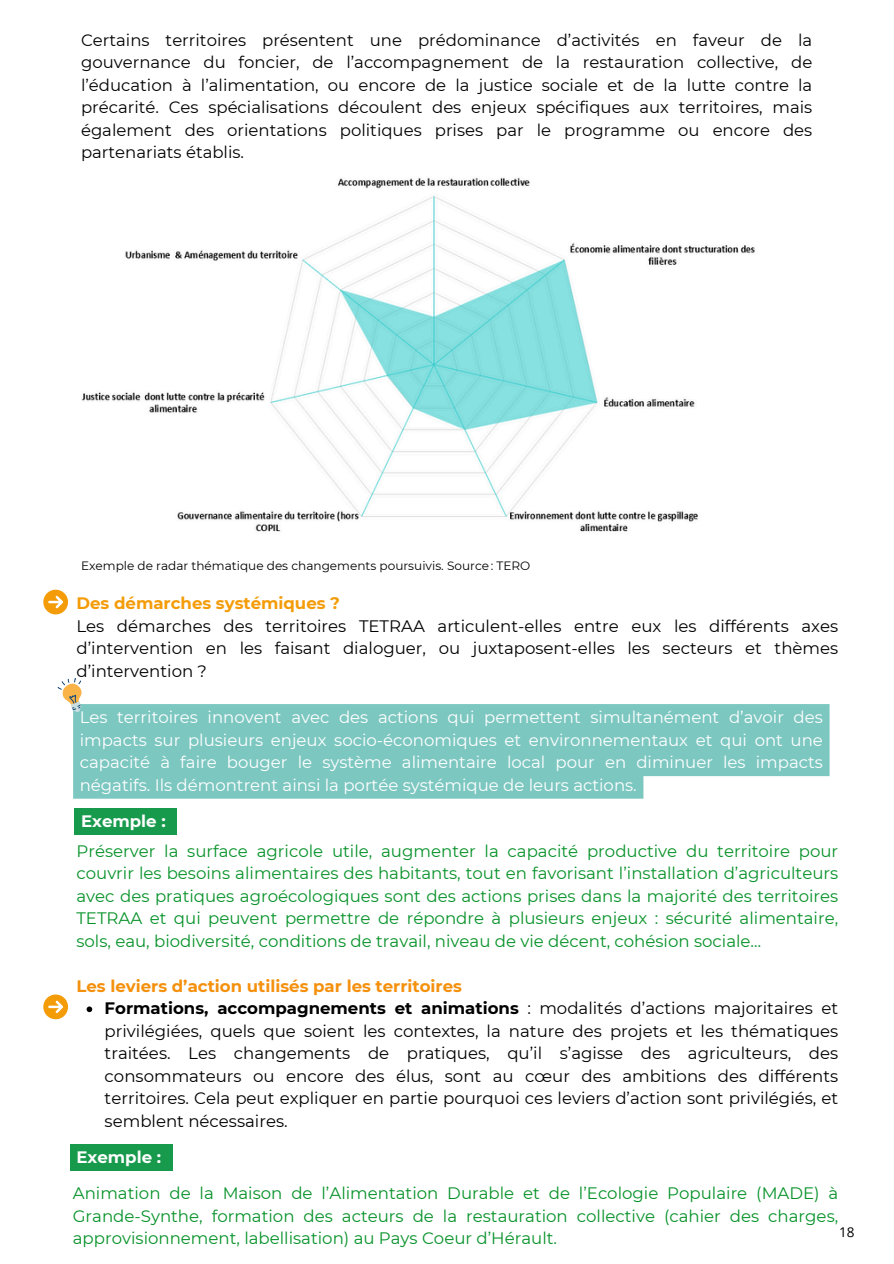
<style>
.page{position:relative;width:894px;height:1264px;background:#fff}
.page>*{position:absolute;margin:0;border:0;box-sizing:border-box;transform-origin:0 0}
.t1{font:16.5px/22.5px "Montserrat";color:#000;text-align:justify}
.t2{font:16.5px/22.5px "Montserrat";color:#079229;text-align:justify}
.t3{font:16.5px/22.5px "Montserrat";color:#fff;text-align:justify}
.t4{font:700 16.5px "Montserrat";color:#f4900c}
.t5{font:700 16.5px "Montserrat";color:#fdfefd}
.t6{font:13.5px "Open Sans";color:#000}
.t7{font:12px "Montserrat";color:#000}
.s1{font-weight:700;color:#f49c08}
.s2{font-weight:700}
</style>
<div class="page">
<svg style="left:87px;top:1006px;width:5px;height:6px"></svg>
<div style="left:73px;top:704px;width:756px;height:94px;background:#7dc7c1"></div>
<svg style="left:57px;top:678px;width:30px;height:36px"></svg>
<svg style="left:43px;top:589px;width:25px;height:25px"></svg>
<svg style="left:43px;top:994px;width:25px;height:25px"></svg>
<img style="left:81px;top:177px;width:674px;height:355px">
<div style="left:74px;top:808px;width:103px;height:26px;background:#189a4d"></div>
<div style="left:70px;top:1144px;width:102px;height:26px;background:#189a4d"></div>
<h2 class="t1" style="left:81px;top:28px;width:732px">Certains territoires présentent une prédominance d’activités en faveur de la gouvernance du foncier, de l’accompagnement de la restauration collective, de l’éducation à l’alimentation, ou encore de la justice sociale et de la lutte contre la précarité. Ces spécialisations découlent des enjeux spécifiques aux territoires, mais également des orientations politiques prises par le programme ou encore des partenariats établis.</h2>
<h1 class="t7" style="left:81px;top:558px;width:450px">Exemple de radar thématique des changements poursuivis. Source: TERO</h1>
<h2 class="t1" style="left:76px;top:592px;width:763px;text-align:left"><span class="s1">Des démarches systémiques ?<br></span>Les démarches des territoires TETRAA articulent-elles entre eux les différents axes d’intervention en les faisant dialoguer, ou juxtaposent-elles les secteurs et thèmes d’intervention ?</h2>
<p class="t3" style="left:80px;top:706px;width:744px">Les territoires innovent avec des actions qui permettent simultanément d’avoir des impacts sur plusieurs enjeux socio-économiques et environnementaux et qui ont une capacité à faire bouger le système alimentaire local pour en diminuer les impacts négatifs. Ils démontrent ainsi la portée systémique de leurs actions.</p>
<p class="t5" style="left:81px;top:811px;width:86px">Exemple :</p>
<p class="t2" style="left:76px;top:839px;width:763px">Préserver la surface agricole utile, augmenter la capacité productive du territoire pour couvrir les besoins alimentaires des habitants, tout en favorisant l’installation d’agriculteurs avec des pratiques agroécologiques sont des actions prises dans la majorité des territoires TETRAA et qui peuvent permettre de répondre à plusieurs enjeux : sécurité alimentaire, sols, eau, biodiversité, conditions de travail, niveau de vie décent, cohésion sociale…</p>
<p class="t4" style="left:76px;top:975px;width:387px">Les leviers d’action utilisés par les territoires</p>
<p class="t1" style="left:105px;top:997px;width:735px"><span class="s2">Formations, accompagnements et animations</span> : modalités d’actions majoritaires et privilégiées, quels que soient les contextes, la nature des projets et les thématiques traitées. Les changements de pratiques, qu’il s’agisse des agriculteurs, des consommateurs ou encore des élus, sont au cœur des ambitions des différents territoires. Cela peut expliquer en partie pourquoi ces leviers d’action sont privilégiés, et semblent nécessaires.</p>
<h1 class="t5" style="left:76px;top:1147px;width:86px">Exemple :</h1>
<p class="t2" style="left:73px;top:1182px;width:766px">Animation de la Maison de l’Alimentation Durable et de l’Ecologie Populaire (MADE) à Grande-Synthe, formation des acteurs de la restauration collective (cahier des charges, approvisionnement, labellisation) au Pays Coeur d’Hérault.</p>
<h2 class="t6" style="left:838px;top:1222px;width:17px">18</h2>
</div>
